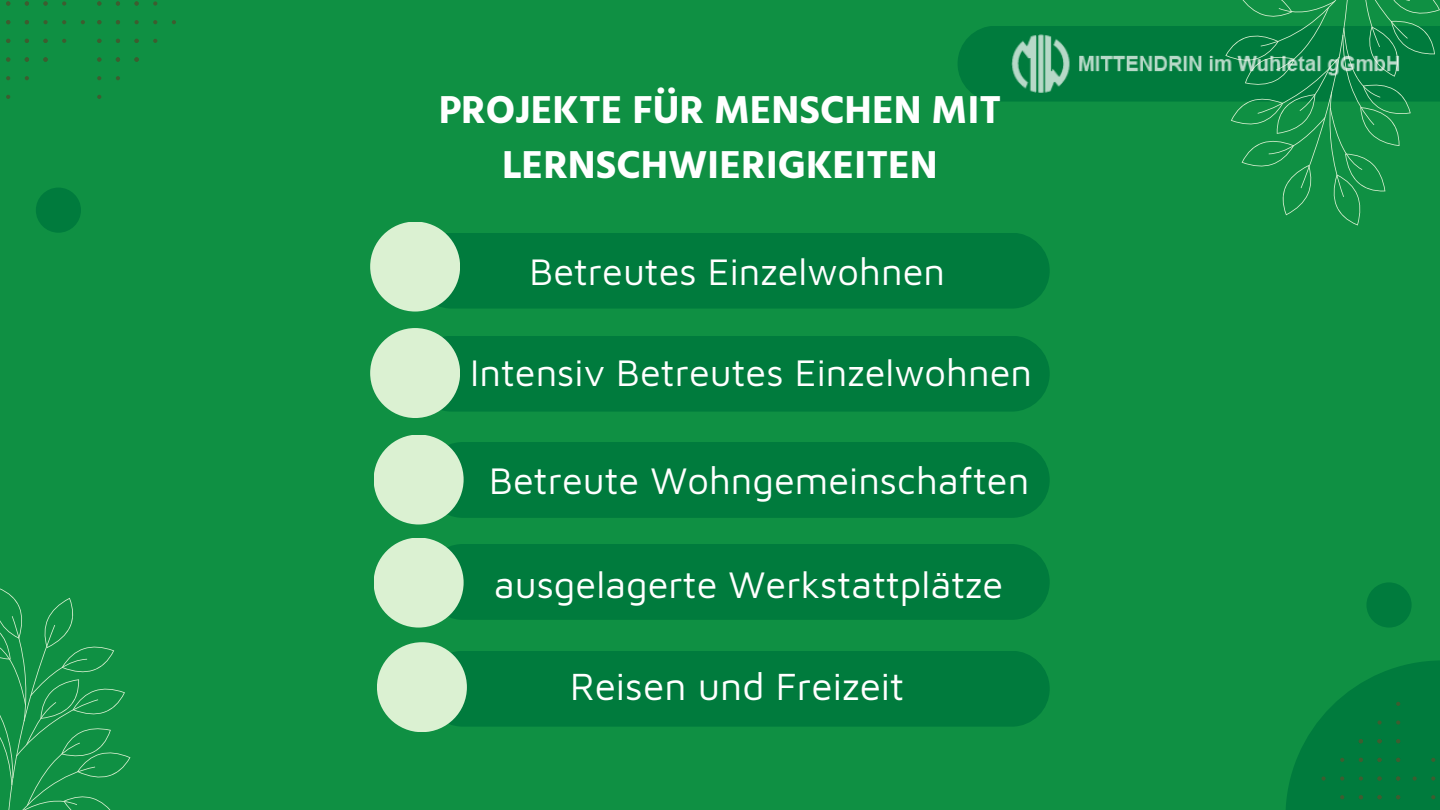
<style>
.page{position:relative;width:1440px;height:810px;background:#0f9043}
.page>*{position:absolute;margin:0;border:0;box-sizing:border-box;transform-origin:0 0}
.t1{font:700 40px/55.5px "Hind Guntur";color:#fff;text-align:center}
.t2{font:38.9px "Maven Pro";color:#fff}
.t3{font:38px "Maven Pro";color:#fff}
</style>
<div class="page">
<div style="left:414px;top:233px;width:636px;height:76px;background:#007b3d;border-radius:38px"></div>
<div style="left:414px;top:336px;width:636px;height:76px;background:#007b3d;border-radius:38px"></div>
<div style="left:425px;top:442px;width:625px;height:76px;background:#007b3d;border-radius:38px"></div>
<div style="left:425px;top:544px;width:625px;height:76px;background:#007b3d;border-radius:38px"></div>
<div style="left:425px;top:651px;width:625px;height:76px;background:#007b3d;border-radius:38px"></div>
<div style="left:370px;top:222px;width:90px;height:90px;background:#dbf1d2;border-radius:50%"></div>
<div style="left:370px;top:328px;width:90px;height:90px;background:#dbf1d2;border-radius:50%"></div>
<div style="left:374px;top:435px;width:90px;height:90px;background:#dbf1d2;border-radius:50%"></div>
<div style="left:374px;top:538px;width:90px;height:90px;background:#dbf1d2;border-radius:50%"></div>
<div style="left:377px;top:642px;width:90px;height:90px;background:#dbf1d2;border-radius:50%"></div>
<svg style="left:0;top:588px;width:130px;height:222px"></svg>
<svg style="left:958px;top:0;width:482px;height:226px"></svg>
<svg style="left:1286px;top:660px;width:154px;height:150px;fill:#007b3d"></svg>
<div style="left:36px;top:188px;width:45px;height:45px;background:#007b3d;border-radius:50%"></div>
<div style="left:1366px;top:582px;width:46px;height:46px;background:#007b3d;border-radius:50%"></div>
<svg style="left:81px;top:20px;width:4px;height:4px"></svg>
<svg style="left:172px;top:20px;width:4px;height:4px"></svg>
<svg style="left:62px;top:1px;width:4px;height:5px"></svg>
<svg style="left:153px;top:1px;width:4px;height:5px"></svg>
<svg style="left:62px;top:20px;width:4px;height:4px"></svg>
<svg style="left:153px;top:20px;width:4px;height:4px"></svg>
<svg style="left:62px;top:39px;width:4px;height:4px"></svg>
<svg style="left:153px;top:39px;width:4px;height:4px"></svg>
<svg style="left:25px;top:76px;width:4px;height:4px"></svg>
<svg style="left:116px;top:76px;width:4px;height:4px"></svg>
<svg style="left:6px;top:76px;width:4px;height:4px"></svg>
<svg style="left:97px;top:76px;width:4px;height:4px"></svg>
<svg style="left:6px;top:95px;width:4px;height:4px"></svg>
<svg style="left:97px;top:95px;width:4px;height:4px"></svg>
<svg style="left:43px;top:1px;width:5px;height:5px"></svg>
<svg style="left:135px;top:1px;width:4px;height:5px"></svg>
<svg style="left:43px;top:20px;width:5px;height:4px"></svg>
<svg style="left:135px;top:20px;width:4px;height:4px"></svg>
<svg style="left:43px;top:39px;width:5px;height:4px"></svg>
<svg style="left:135px;top:39px;width:4px;height:4px"></svg>
<svg style="left:25px;top:1px;width:4px;height:5px"></svg>
<svg style="left:116px;top:1px;width:4px;height:5px"></svg>
<svg style="left:25px;top:20px;width:4px;height:4px"></svg>
<svg style="left:116px;top:20px;width:4px;height:4px"></svg>
<svg style="left:25px;top:39px;width:4px;height:4px"></svg>
<svg style="left:116px;top:39px;width:4px;height:4px"></svg>
<svg style="left:6px;top:1px;width:4px;height:5px"></svg>
<svg style="left:97px;top:1px;width:4px;height:5px"></svg>
<svg style="left:6px;top:20px;width:4px;height:4px"></svg>
<svg style="left:97px;top:20px;width:4px;height:4px"></svg>
<svg style="left:6px;top:39px;width:4px;height:4px"></svg>
<svg style="left:97px;top:39px;width:4px;height:4px"></svg>
<svg style="left:43px;top:57px;width:5px;height:5px"></svg>
<svg style="left:135px;top:57px;width:4px;height:5px"></svg>
<svg style="left:25px;top:57px;width:4px;height:5px"></svg>
<svg style="left:116px;top:57px;width:4px;height:5px"></svg>
<svg style="left:6px;top:57px;width:4px;height:5px"></svg>
<svg style="left:97px;top:57px;width:4px;height:5px"></svg>
<svg style="left:1413px;top:776px;width:4px;height:5px"></svg>
<svg style="left:1322px;top:776px;width:4px;height:5px"></svg>
<svg style="left:1431px;top:758px;width:4px;height:4px"></svg>
<svg style="left:1340px;top:758px;width:4px;height:4px"></svg>
<svg style="left:1431px;top:776px;width:4px;height:5px"></svg>
<svg style="left:1340px;top:776px;width:4px;height:5px"></svg>
<svg style="left:1431px;top:795px;width:4px;height:4px"></svg>
<svg style="left:1340px;top:795px;width:4px;height:4px"></svg>
<svg style="left:1377px;top:720px;width:5px;height:5px"></svg>
<svg style="left:1396px;top:702px;width:4px;height:4px"></svg>
<svg style="left:1396px;top:720px;width:4px;height:5px"></svg>
<svg style="left:1359px;top:758px;width:4px;height:4px"></svg>
<svg style="left:1359px;top:776px;width:4px;height:5px"></svg>
<svg style="left:1359px;top:795px;width:4px;height:4px"></svg>
<svg style="left:1377px;top:758px;width:5px;height:4px"></svg>
<svg style="left:1377px;top:776px;width:5px;height:5px"></svg>
<svg style="left:1377px;top:795px;width:5px;height:4px"></svg>
<svg style="left:1396px;top:758px;width:4px;height:4px"></svg>
<svg style="left:1396px;top:776px;width:4px;height:5px"></svg>
<svg style="left:1396px;top:795px;width:4px;height:4px"></svg>
<svg style="left:1359px;top:739px;width:4px;height:4px"></svg>
<svg style="left:1377px;top:739px;width:5px;height:4px"></svg>
<svg style="left:1396px;top:739px;width:4px;height:4px"></svg>
<img style="left:1009px;top:32px;width:402px;height:63px">
<p class="t1" style="left:439px;top:81px;width:564px">PROJEKTE FÜR MENSCHEN MIT<br>LERNSCHWIERIGKEITEN</p>
<p class="t3" style="left:530px;top:248px;width:417px">Betreutes Einzelwohnen</p>
<p class="t3" style="left:470px;top:349px;width:563px">Intensiv Betreutes Einzelwohnen</p>
<p class="t3" style="left:489px;top:457px;width:542px">Betreute Wohngemeinschaften</p>
<p class="t3" style="left:494px;top:561px;width:511px">ausgelagerte Werkstattplätze</p>
<h1 class="t2" style="left:570px;top:662px;width:336px">Reisen und Freizeit</h1>
</div>
